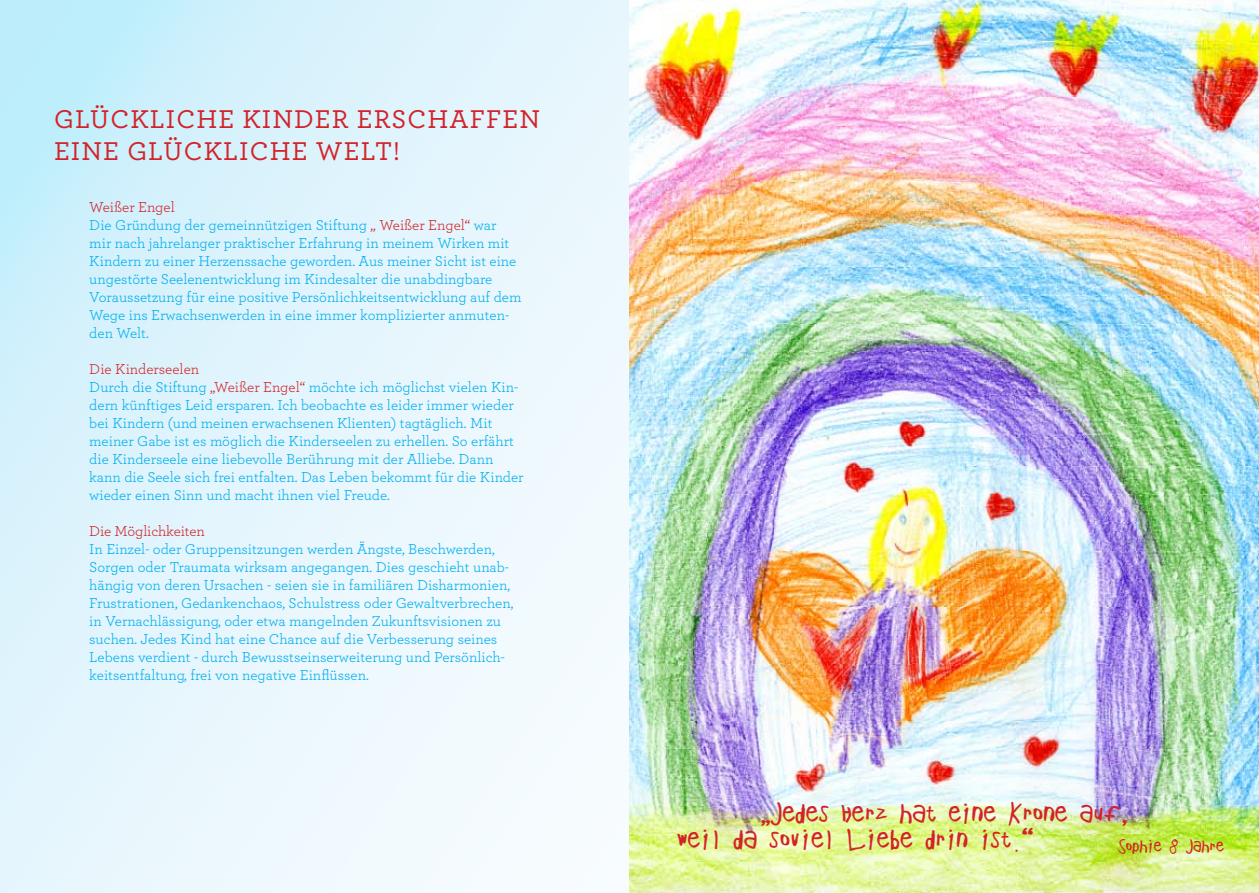
<style>
.page{position:relative;width:1259px;height:893px;background:#fff}
.page>*{position:absolute;margin:0;border:0;box-sizing:border-box;transform-origin:0 0}
.t1{font:500 27px/32.4px "Archer";letter-spacing:.04em;color:#d2232a}
.t2{font:24px/25.5px "Childs Play Age Seven";color:#d2232a}
.t3{font:15px/18px "Archer";color:#00aeef}
.t4{font:15px "Archer";letter-spacing:-.01em;color:#d2232a}
.t5{font:15px "Childs Play Age Seven";color:#d2232a}
.s1{color:#d2232a}
</style>
<div class="page">
<svg style="left:0;top:0;width:629px;height:893px"></svg>
<img style="left:629px;top:0;width:630px;height:893px">
<h1 class="t1" style="left:54px;top:101px;width:487px">GLÜCKLICHE KINDER ERSCHAFFEN<br>EINE G LÜCKLICHE WELT!</h1>
<p class="t3" style="left:89px;top:197px;width:434px"><span class="s1">Weißer Engel<br></span>Die Gründung der gemeinnützigen Stiftung <span class="s1">„ Weißer Engel“</span> war mir nach jahrelanger praktischer Erfahrung in meinem Wirken mit Kindern zu einer Herzenssache geworden. Aus meiner Sicht ist eine ungestörte Seelenentwicklung im Kindesalter die unabdingbare Voraussetzung für eine positive Persönlichkeitsentwicklung auf dem Wege ins Erwachsenwerden in eine immer komplizierter anmuten&shy;den Welt.</p>
<p class="t3" style="left:89px;top:359px;width:436px"><span class="s1">Die Kinderseelen<br></span>Durch die Stiftung <span class="s1">„Weißer Engel“</span> möchte ich möglichst vielen Kin&shy;dern künftiges Leid ersparen. Ich beobachte es leider immer wieder bei Kindern (und meinen erwachsenen Klienten) tagtäglich. Mit meiner Gabe ist es möglich die Kinderseelen zu erhellen. So erfährt die Kinderseele eine liebevolle Berührung mit der Alliebe. Dann kann die Seele sich frei entfalten. Das Leben bekommt für die Kinder wieder einen Sinn und macht ihnen viel Freude.</p>
<p class="t4" style="left:89px;top:521px;width:117px">Die Möglichkeiten</p>
<p class="t3" style="left:89px;top:539px;width:426px">In Einzel- oder Gruppensitzungen werden Ängste, Beschwerden, Sorgen oder Traumata wirksam angegangen. Dies geschieht unab&shy;hängig von deren Ursachen - seien sie in familiären Disharmonien, Frustrationen, Gedankenchaos, Schulstress oder Gewaltverbrechen, in Vernachlässigung, oder etwa mangelnden Zukunftsvisionen zu suchen. Jedes Kind hat eine Chance auf die Verbesserung seines Lebens verdient - durch Bewusstseinserweiterung und Persönlich&shy;keitsentfaltung, frei von negative Einflüssen.</p>
<h2 class="t2" style="left:677px;top:801px;width:454px;text-indent:84px">„Jedes Herz hat eine Krone auf, weil da soviel Liebe drin ist.“</h2>
<p class="t5" style="left:1118px;top:839px;width:108px">Sophie 8 Jahre</p>
</div>
